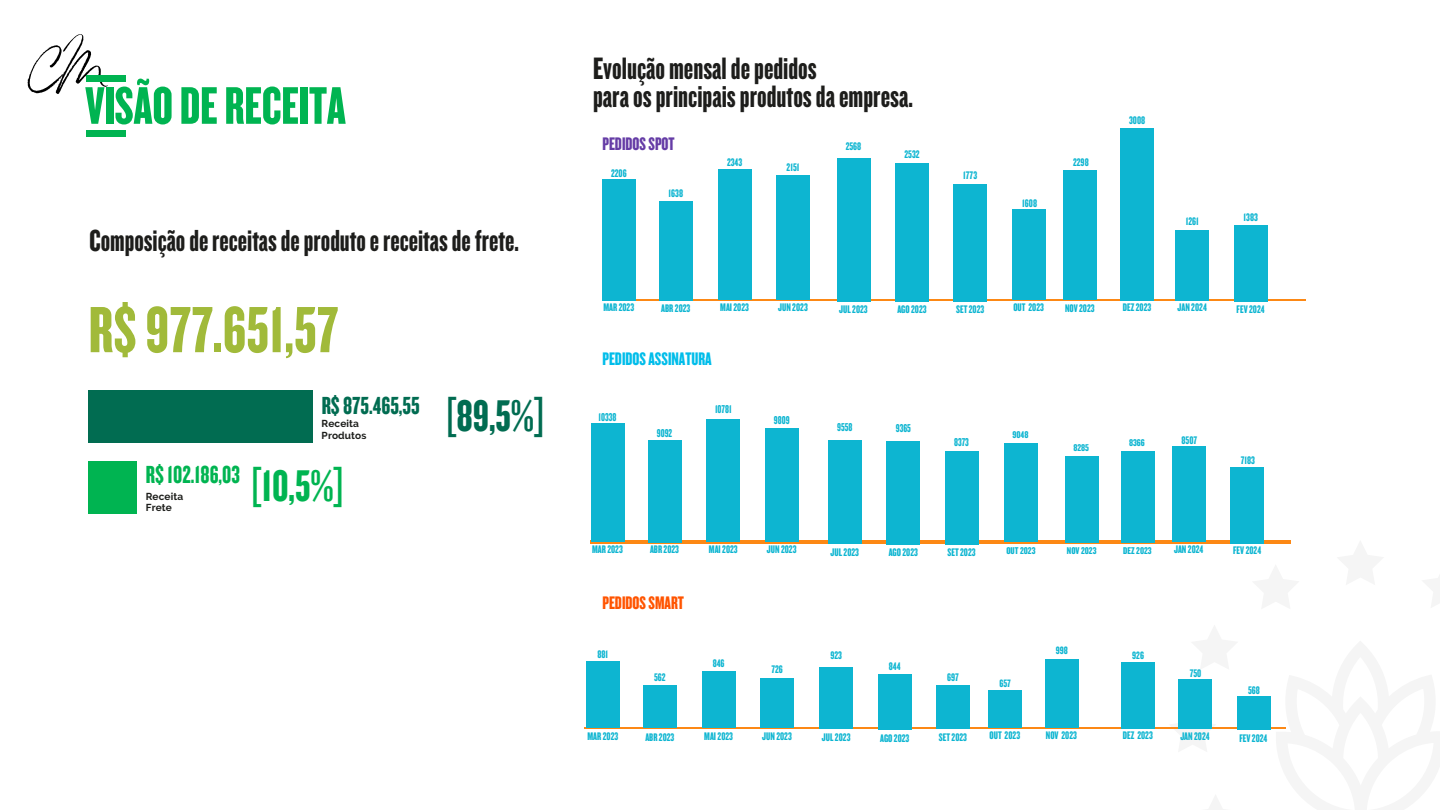
<style>
.page{position:relative;width:1440px;height:810px;background:#fff}
.page>*{position:absolute;margin:0;border:0;box-sizing:border-box;transform-origin:0 0}
.t1{font:67.8px "Knockout 68 Full Featherwt";color:#a1ba3a}
.t2{font:54.97px "Knockout 68 Full Featherwt";color:#00b451}
.t3{font:46.12px "Knockout 68 Full Featherwt";color:#016c51}
.t4{font:46.12px "Knockout 68 Full Featherwt";color:#00b451}
.t5{font:32.17px/28px "Knockout 68 Full Featherwt";color:#1d1d1b}
.t6{font:31.65px "Knockout 68 Full Featherwt";color:#1d1d1b}
.t7{font:25.72px "Knockout 68 Full Featherwt";color:#016c51}
.t8{font:25.72px "Knockout 68 Full Featherwt";color:#00b451}
.t9{font:18.9px "Knockout 68 Full Featherwt";color:#00bdea}
.t10{font:18.9px "Knockout 68 Full Featherwt";color:#ff5400}
.t11{font:18.9px "Knockout 68 Full Featherwt";color:#653ca6}
.t12{font:11.85px "Knockout 68 Full Featherwt";color:#0db5d1;scale:.94 1}
.t13{font:11.4px "Knockout 68 Full Featherwt";color:#0db5d1}
.t14{font:11.18px "Knockout 68 Full Featherwt";color:#0db5d1}
.t15{font:10.2px "Knockout 68 Full Featherwt";color:#0db5d1;scale:1.12 1}
.t16{font:700 10.05px/11.8px "Raleway";letter-spacing:.01em;color:#1c1d1a}
</style>
<div class="page">
<svg style="left:1178px;top:707px;width:1px;height:20px"></svg>
<svg style="left:28px;top:34px;width:80px;height:60px"></svg>
<div style="left:86px;top:75px;width:40px;height:6px;background:#00b451"></div>
<div style="left:86px;top:130px;width:40px;height:6px;background:#00b451"></div>
<div style="left:89px;top:390px;width:224px;height:53px;background:#016c51"></div>
<div style="left:89px;top:461px;width:48px;height:53px;background:#00b451"></div>
<hr style="left:602px;top:299px;width:703px;height:2px;background:#fc8815">
<hr style="left:590px;top:541px;width:701px;height:3px;background:#fc8815">
<hr style="left:584px;top:727px;width:702px;height:2px;background:#fc8815">
<div style="left:1012px;top:209px;width:34px;height:91px;background:#0db5d1"></div>
<div style="left:1005px;top:444px;width:33px;height:98px;background:#0db5d1"></div>
<div style="left:989px;top:691px;width:33px;height:37px;background:#0db5d1"></div>
<div style="left:1064px;top:171px;width:33px;height:129px;background:#0db5d1"></div>
<div style="left:1065px;top:456px;width:34px;height:87px;background:#0db5d1"></div>
<div style="left:1045px;top:659px;width:33px;height:69px;background:#0db5d1"></div>
<div style="left:1121px;top:128px;width:33px;height:173px;background:#0db5d1"></div>
<div style="left:1121px;top:451px;width:33px;height:92px;background:#0db5d1"></div>
<div style="left:1122px;top:662px;width:33px;height:66px;background:#0db5d1"></div>
<div style="left:1176px;top:230px;width:33px;height:70px;background:#0db5d1"></div>
<div style="left:1172px;top:446px;width:33px;height:96px;background:#0db5d1"></div>
<div style="left:1179px;top:680px;width:33px;height:49px;background:#0db5d1"></div>
<div style="left:1234px;top:225px;width:33px;height:77px;background:#0db5d1"></div>
<div style="left:1231px;top:467px;width:33px;height:76px;background:#0db5d1"></div>
<div style="left:1237px;top:696px;width:33px;height:33px;background:#0db5d1"></div>
<div style="left:602px;top:179px;width:33px;height:121px;background:#0db5d1"></div>
<div style="left:591px;top:424px;width:33px;height:118px;background:#0db5d1"></div>
<div style="left:586px;top:661px;width:33px;height:67px;background:#0db5d1"></div>
<div style="left:659px;top:201px;width:33px;height:100px;background:#0db5d1"></div>
<div style="left:648px;top:440px;width:33px;height:102px;background:#0db5d1"></div>
<div style="left:643px;top:685px;width:33px;height:43px;background:#0db5d1"></div>
<div style="left:718px;top:169px;width:33px;height:131px;background:#0db5d1"></div>
<div style="left:707px;top:420px;width:33px;height:122px;background:#0db5d1"></div>
<div style="left:702px;top:671px;width:33px;height:57px;background:#0db5d1"></div>
<div style="left:777px;top:175px;width:33px;height:125px;background:#0db5d1"></div>
<div style="left:765px;top:429px;width:33px;height:113px;background:#0db5d1"></div>
<div style="left:761px;top:678px;width:33px;height:50px;background:#0db5d1"></div>
<div style="left:837px;top:158px;width:33px;height:144px;background:#0db5d1"></div>
<div style="left:828px;top:440px;width:33px;height:104px;background:#0db5d1"></div>
<div style="left:820px;top:667px;width:33px;height:62px;background:#0db5d1"></div>
<div style="left:895px;top:164px;width:34px;height:138px;background:#0db5d1"></div>
<div style="left:887px;top:441px;width:33px;height:104px;background:#0db5d1"></div>
<div style="left:878px;top:674px;width:33px;height:56px;background:#0db5d1"></div>
<div style="left:954px;top:184px;width:33px;height:117px;background:#0db5d1"></div>
<div style="left:945px;top:451px;width:33px;height:93px;background:#0db5d1"></div>
<div style="left:936px;top:685px;width:34px;height:44px;background:#0db5d1"></div>
<h2 class="t2" style="left:85px;top:72px;width:262px">VISÃO DE RECEITA</h2>
<h3 class="t6" style="left:89px;top:221px;width:431px">Composição de receitas de produto e receitas de frete.</h3>
<h1 class="t1" style="left:89px;top:289px;width:251px">R$ 977.651,57</h1>
<h3 class="t7" style="left:322px;top:390px;width:99px">R$ 875.465,55</h3>
<p class="t16" style="left:322px;top:418px;width:39px">Receita</p>
<h3 class="t8" style="left:146px;top:458px;width:96px">R$ 102.186,03</h3>
<p class="t16" style="left:146px;top:490px;width:39px">Receita<br>Frete</p>
<p class="t16" style="left:322px;top:429px;width:46px">Produtos</p>
<h3 class="t4" style="left:250px;top:458px;width:97px">[10,5%]</h3>
<h3 class="t3" style="left:445px;top:388px;width:102px">[89,5%]</h3>
<h3 class="t5" style="left:593px;top:53px;width:321px">Evolução mensal de pedidos<br>para os principais produtos da empresa.</h3>
<h3 class="t11" style="left:602px;top:132px;width:74px">PEDIDOS SPOT</h3>
<p class="t13" style="left:611px;top:166px;width:17px">2206</p>
<p class="t13" style="left:669px;top:186px;width:16px">1638</p>
<p class="t13" style="left:727px;top:156px;width:17px">2343</p>
<p class="t13" style="left:787px;top:161px;width:14px">2151</p>
<p class="t13" style="left:846px;top:139px;width:17px">2568</p>
<p class="t13" style="left:904px;top:147px;width:17px">2532</p>
<p class="t13" style="left:963px;top:168px;width:15px">1773</p>
<p class="t13" style="left:1022px;top:196px;width:16px">1608</p>
<p class="t13" style="left:1073px;top:156px;width:17px">2298</p>
<p class="t13" style="left:1129px;top:113px;width:18px">3008</p>
<p class="t13" style="left:1186px;top:214px;width:15px">1261</p>
<p class="t13" style="left:1244px;top:210px;width:16px">1383</p>
<p class="t13" style="left:603px;top:301px;width:32px">MAR 2023</p>
<p class="t13" style="left:661px;top:301px;width:31px">ABR 2023</p>
<p class="t13" style="left:720px;top:300px;width:30px">MAI 2023</p>
<p class="t13" style="left:778px;top:301px;width:31px">JUN 2023</p>
<p class="t13" style="left:839px;top:302px;width:30px">JUL 2023</p>
<p class="t13" style="left:897px;top:303px;width:31px">AGO 2023</p>
<p class="t13" style="left:956px;top:302px;width:30px">SET 2023</p>
<p class="t13" style="left:1013px;top:300px;width:32px">OUT 2023</p>
<p class="t13" style="left:1065px;top:301px;width:31px">NOV 2023</p>
<p class="t13" style="left:1123px;top:301px;width:30px">DEZ 2023</p>
<p class="t13" style="left:1178px;top:301px;width:31px">JAN 2024</p>
<p class="t13" style="left:1237px;top:302px;width:30px">FEV 2024</p>
<h3 class="t9" style="left:602px;top:347px;width:111px">PEDIDOS ASSINATURA</h3>
<p class="t12" style="left:599px;top:409px;width:21px">10338</p>
<p class="t12" style="left:657px;top:426px;width:18px">9092</p>
<p class="t12" style="left:715px;top:401px;width:19px">10781</p>
<p class="t12" style="left:774px;top:413px;width:18px">9809</p>
<p class="t12" style="left:837px;top:420px;width:18px">9558</p>
<p class="t12" style="left:896px;top:421px;width:18px">9365</p>
<p class="t12" style="left:954px;top:435px;width:17px">8373</p>
<p class="t15" style="left:1012px;top:428px;width:16px">9048</p>
<p class="t15" style="left:1073px;top:442px;width:16px">8285</p>
<p class="t15" style="left:1129px;top:436px;width:16px">8366</p>
<p class="t13" style="left:1182px;top:433px;width:17px">8507</p>
<p class="t13" style="left:1241px;top:453px;width:16px">7183</p>
<p class="t13" style="left:592px;top:542px;width:32px">MAR 2023</p>
<p class="t13" style="left:650px;top:542px;width:31px">ABR 2023</p>
<p class="t13" style="left:709px;top:542px;width:30px">MAI 2023</p>
<p class="t13" style="left:767px;top:542px;width:31px">JUN 2023</p>
<p class="t13" style="left:831px;top:545px;width:30px">JUL 2023</p>
<p class="t13" style="left:889px;top:546px;width:31px">AGO 2023</p>
<p class="t13" style="left:947px;top:545px;width:30px">SET 2023</p>
<p class="t15" style="left:1006px;top:544px;width:28px">OUT 2023</p>
<p class="t15" style="left:1067px;top:544px;width:28px">NOV 2023</p>
<p class="t15" style="left:1123px;top:544px;width:27px">DEZ 2023</p>
<p class="t13" style="left:1174px;top:542px;width:31px">JAN 2024</p>
<p class="t13" style="left:1233px;top:544px;width:30px">FEV 2024</p>
<h3 class="t10" style="left:602px;top:592px;width:83px">PEDIDOS SMART</h3>
<p class="t13" style="left:597px;top:647px;width:12px">881</p>
<p class="t13" style="left:654px;top:670px;width:13px">562</p>
<p class="t13" style="left:713px;top:656px;width:13px">846</p>
<p class="t13" style="left:771px;top:662px;width:13px">726</p>
<p class="t13" style="left:830px;top:649px;width:13px">923</p>
<p class="t13" style="left:889px;top:659px;width:13px">844</p>
<p class="t13" style="left:947px;top:670px;width:13px">697</p>
<p class="t14" style="left:999px;top:677px;width:13px">657</p>
<p class="t14" style="left:1056px;top:644px;width:14px">998</p>
<p class="t14" style="left:1132px;top:649px;width:13px">926</p>
<p class="t13" style="left:1190px;top:666px;width:13px">750</p>
<p class="t13" style="left:1248px;top:683px;width:13px">568</p>
<p class="t13" style="left:587px;top:730px;width:32px">MAR 2023</p>
<p class="t13" style="left:645px;top:730px;width:31px">ABR 2023</p>
<p class="t13" style="left:704px;top:729px;width:30px">MAI 2023</p>
<p class="t13" style="left:762px;top:730px;width:31px">JUN 2023</p>
<p class="t13" style="left:822px;top:730px;width:30px">JUL 2023</p>
<p class="t13" style="left:880px;top:731px;width:31px">AGO 2023</p>
<p class="t13" style="left:939px;top:731px;width:30px">SET 2023</p>
<p class="t13" style="left:990px;top:728px;width:32px">OUT 2023</p>
<p class="t13" style="left:1046px;top:728px;width:33px">NOV 2023</p>
<p class="t13" style="left:1123px;top:729px;width:31px">DEZ 2023</p>
<p class="t13" style="left:1180px;top:730px;width:31px">JAN 2024</p>
<p class="t13" style="left:1239px;top:731px;width:30px">FEV 2024</p>
</div>
